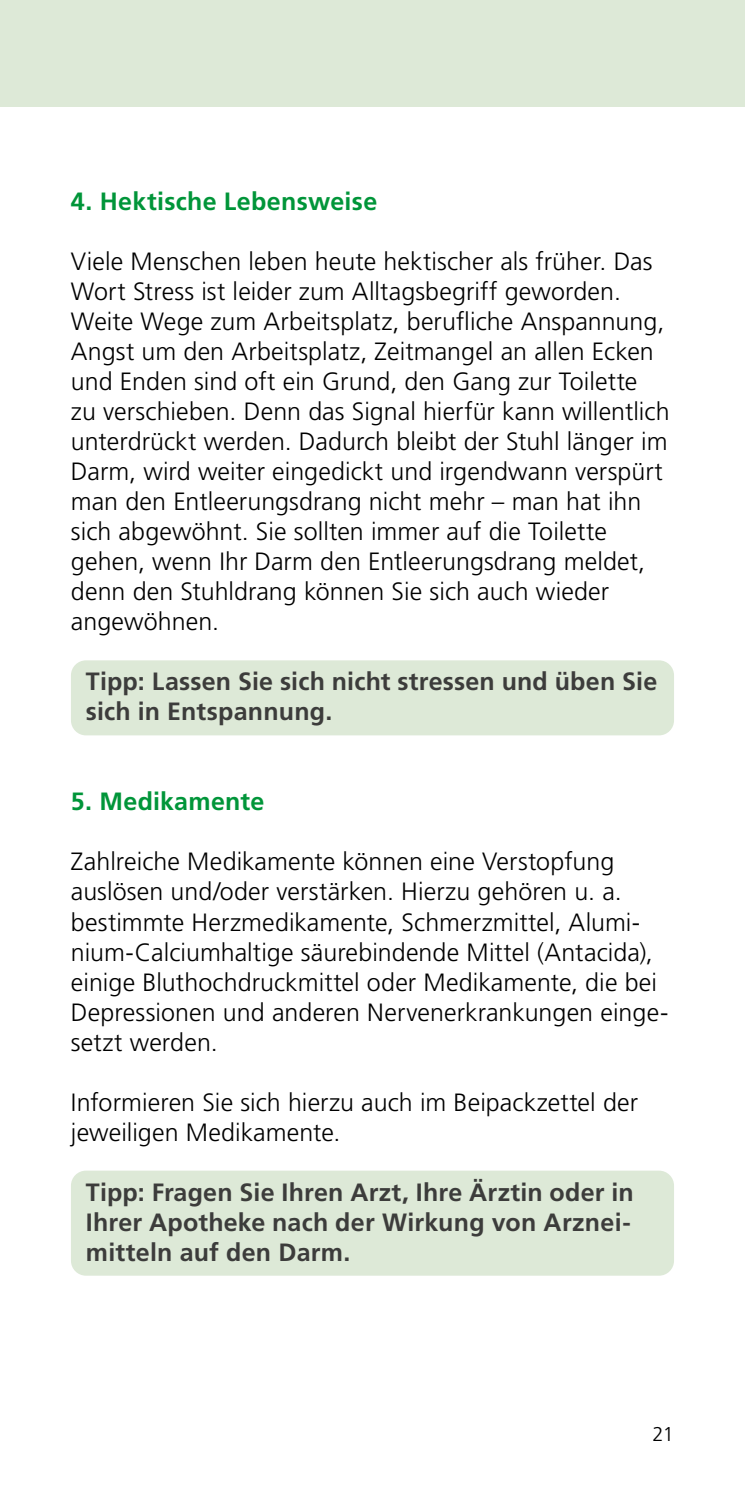
<style>
.page{position:relative;width:745px;height:1489px;background:#fff}
.page>*{position:absolute;margin:0;border:0;box-sizing:border-box;transform-origin:0 0}
.t1{font:300 25px/30px "Frutiger LT Std";letter-spacing:.005em;color:#000}
.t2{font:700 25px/30px "Frutiger LT Std";letter-spacing:.01em;color:#3c3c3b}
.t3{font:700 25px "Frutiger LT Std";letter-spacing:.01em;color:#009539}
.t4{font:300 20px "Frutiger LT Std";color:#000}
</style>
<div class="page">
<div style="left:0;top:0;width:744px;height:106px;background:#dde9d7"></div>
<div style="left:71px;top:660px;width:602px;height:75px;background:#dde9d7;border-radius:15px"></div>
<div style="left:71px;top:1170px;width:602px;height:105px;background:#dde9d7;border-radius:15px"></div>
<p class="t3" style="left:71px;top:187px;width:307px">4. Hektische Lebensweise</p>
<p class="t1" style="left:71px;top:247px;width:599px">Viele Menschen leben heute hektischer als früher. Das Wort Stress ist leider zum Alltagsbegriff geworden.<br>Weite Wege zum Arbeitsplatz, berufliche Anspannung, Angst um den Arbeitsplatz, Zeitmangel an allen Ecken und Enden sind oft ein Grund, den Gang zur Toilette<br>zu verschieben. Denn das Signal hierfür kann willentlich unterdrückt werden. Dadurch bleibt der Stuhl länger im Darm, wird weiter eingedickt und irgendwann verspürt man den Entleerungsdrang nicht mehr – man hat ihn sich abgewöhnt. Sie sollten immer auf die Toilette gehen, wenn Ihr Darm den Entleerungsdrang meldet, denn den Stuhldrang können Sie sich auch wieder angewöhnen.</p>
<p class="t2" style="left:86px;top:666px;width:572px">Tipp: Lassen Sie sich nicht stressen und üben Sie sich in Entspannung.</p>
<p class="t3" style="left:71px;top:787px;width:195px">5. Medikamente</p>
<p class="t1" style="left:71px;top:847px;width:598px">Zahlreiche Medikamente können eine Verstopfung auslösen und/oder verstärken. Hierzu gehören u. a. bestimmte Herzmedikamente, Schmerzmittel, Alumi&shy;nium-Calciumhaltige säurebindende Mittel (Antacida), einige Bluthochdruckmittel oder Medikamente, die bei Depressionen und anderen Nervenerkrankungen einge&shy;setzt werden.</p>
<p class="t1" style="left:71px;top:1087px;width:568px">Informieren Sie sich hierzu auch im Beipackzettel der jeweiligen Medikamente.</p>
<p class="t2" style="left:86px;top:1176px;width:549px">Tipp: Fragen Sie Ihren Arzt, Ihre Ärztin oder in<br>Ihrer Apotheke nach der Wirkung von Arznei&shy;mitteln auf den Darm.</p>
<p class="t4" style="left:652px;top:1422px;width:23px">21</p>
</div>
